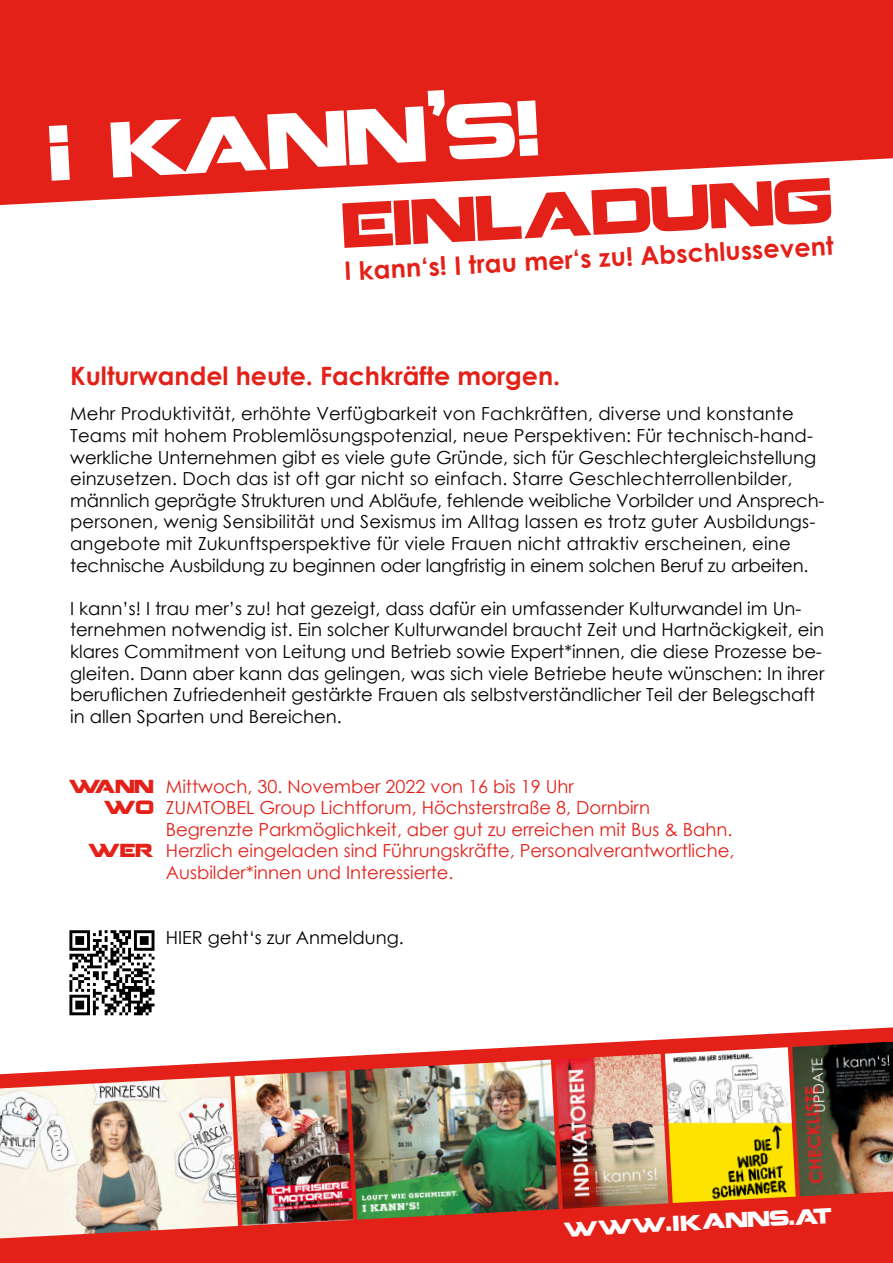
<style>
.page{position:relative;width:893px;height:1263px;background:#fff}
.page>*{position:absolute;margin:0;border:0;box-sizing:border-box;transform-origin:0 0}
.t1{font:63px "Coalition";color:#e32119}
.t2{font:700 25.5px "Century Gothic";color:#e32119}
.t3{font:700 25.2px "Century Gothic";color:#e32119}
.t4{font:21.45px "Coalition";color:#fff}
.t5{font:18.75px/21.5px "Coalition";color:#e32119;text-align:right}
.t6{font:18px/21.6px "Century Gothic";color:#000}
.t7{font:18px/21.6px "Century Gothic";color:#e32119}
.s1{font-size:20.25px}
</style>
<div class="page">
<svg style="left:69px;top:930px;width:85px;height:85px"></svg>
<svg style="left:0;top:0;width:893px;height:205px;fill:#e32119"></svg>
<svg style="left:49px;top:125px;width:21px;height:56px"></svg>
<svg style="left:110px;top:90px;width:428px;height:88px"></svg>
<svg style="left:0;top:1027px;width:893px;height:236px;fill:#e32119"></svg>
<img style="left:234px;top:1070px;width:119px;height:156px">
<img style="left:555px;top:1054px;width:113px;height:155px">
<img style="left:350px;top:1059px;width:209px;height:160px">
<img style="left:0;top:1076px;width:238px;height:162px">
<img style="left:792px;top:1041px;width:101px;height:155px">
<img style="left:665px;top:1047px;width:131px;height:156px">
<h1 class="t1" style="left:342px;top:201px;width:492px;rotate:-3deg">EINLADUNG</h1>
<h2 class="t2" style="left:343px;top:252px;width:491px;rotate:-3deg">I kann‘s! I trau mer‘s zu! Abschlussevent</h2>
<h3 class="t3" style="left:70px;top:356px;width:492px">Kulturwandel heute. Fachkräfte morgen.</h3>
<p class="t6" style="left:70px;top:403px;width:756px">Mehr Produktivität, erhöhte Verfügbarkeit von Fachkräften, diverse und konstante Teams mit hohem Problemlösungspotenzial, neue Perspektiven: Für technisch-hand&shy;werkliche Unternehmen gibt es viele gute Gründe, sich für Geschlechtergleichstellung einzusetzen. Doch das ist oft gar nicht so einfach. Starre Geschlechterrollenbilder, männlich geprägte Strukturen und Abläufe, fehlende weibliche Vorbilder und Ansprech&shy;personen, wenig Sensibilität und Sexismus im Alltag lassen es trotz guter Ausbildungs&shy;angebote mit Zukunftsperspektive für viele Frauen nicht attraktiv erscheinen, eine technische Ausbildung zu beginnen oder langfristig in einem solchen Beruf zu arbeiten.</p>
<p class="t6" style="left:70px;top:597px;width:756px">I kann’s! I trau mer’s zu! hat gezeigt, dass dafür ein umfassender Kulturwandel im Un&shy;ternehmen notwendig ist. Ein solcher Kulturwandel braucht Zeit und Hartnäckigkeit, ein klares Commitment von Leitung und Betrieb sowie Expert*innen, die diese Prozesse be&shy;gleiten. Dann aber kann das gelingen, was sich viele Betriebe heute wünschen: In ihrer beruflichen Zufriedenheit gestärkte Frauen als selbstverständlicher Teil der Belegschaft in allen Sparten und Bereichen.</p>
<p class="t5" style="left:69px;top:777px;width:86px">WANN<br>WO</p>
<p class="t5" style="left:89px;top:841px;width:67px">WER</p>
<p class="t7" style="left:166px;top:775px;width:570px">Mittwoch, 30. November 2022 von 16 bis 19 Uhr<br>ZUMTOBEL Group Lichtforum, Höchsterstraße 8, Dornbirn Begrenzte Parkmöglichkeit, aber gut zu erreichen mit Bus &amp; Bahn.<br>Herzlich eingeladen sind Führungskräfte, Personalverantwortliche, Ausbilder*innen und Interessierte.</p>
<p class="t6" style="left:166px;top:926px;width:239px">HIER geht‘s zur Anmeldung.</p>
<p class="t4" style="left:564px;top:1221px;width:270px;rotate:-3deg"><span class="s1">WWW</span>.IKANNS.AT</p>
</div>
